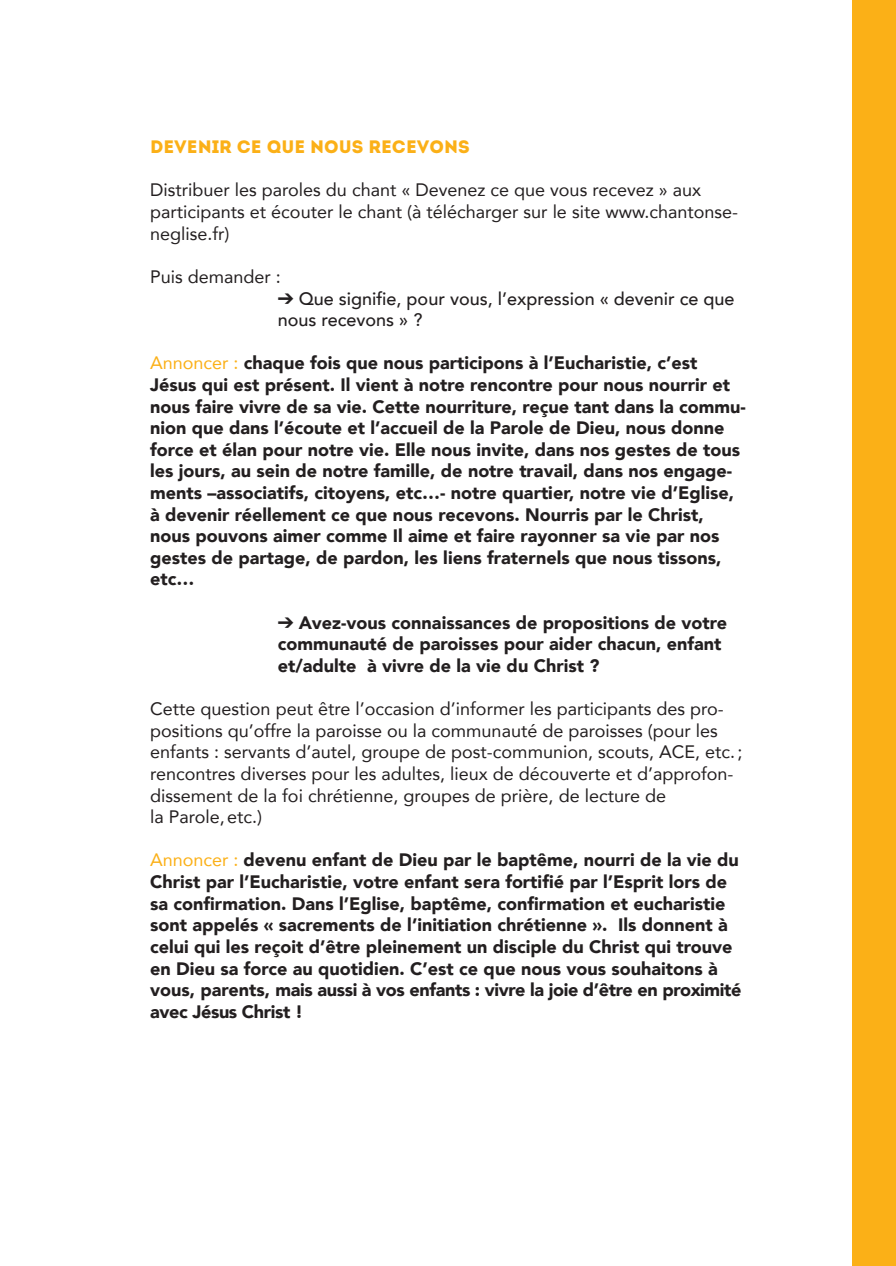
<style>
.page{position:relative;width:896px;height:1266px;background:#fff}
.page>*{position:absolute;margin:0;border:0;box-sizing:border-box;transform-origin:0 0}
.t1{font:900 18px/21.6px "Avenir";color:#231f20}
.t2{font:18px/21.6px "Avenir";color:#231f20}
.t3{font:500 18px/21.6px "Avenir";color:#231f20}
.t4{font:18px "Intro";color:#fbb017}
.s1{font-weight:400;color:#fbb017}
</style>
<div class="page">
<div style="left:852px;top:0;width:43px;height:1265px;background:#fbb017"></div>
<p class="t4" style="left:150px;top:136px;width:321px">DEVENIR CE QUE NOUS RECEVONS</p>
<p class="t2" style="left:150px;top:179px;width:589px">Distribuer les paroles du chant « Devenez ce que vous recevez » aux participants et écouter le chant (à télécharger sur le site www.chantonse&shy;neglise.fr)</p>
<p class="t2" style="left:150px;top:265px;width:132px">Puis demander :</p>
<p class="t3" style="left:278px;top:286px;width:458px">➔ Que signifie, pour vous, l’expression « devenir ce que nous recevons » ?</p>
<p class="t1" style="left:150px;top:352px;width:597px"><span class="s1">Annoncer :</span> chaque fois que nous participons à l’Eucharistie, c’est Jésus qui est présent. Il vient à notre rencontre pour nous nourrir et nous faire vivre de sa vie. Cette nourriture, reçue tant dans la commu&shy;nion que dans l’écoute et l’accueil de la Parole de Dieu, nous donne force et élan pour notre vie. Elle nous invite, dans nos gestes de tous les jours, au sein de notre famille, de notre travail, dans nos engage&shy;ments –associatifs, citoyens, etc…- notre quartier, notre vie d’Eglise, à devenir réellement ce que nous recevons. Nourris par le Christ, nous pouvons aimer comme Il aime et faire rayonner sa vie par nos gestes de partage, de pardon, les liens fraternels que nous tissons, etc…</p>
<p class="t1" style="left:278px;top:611px;width:451px">➔ Avez-vous connaissances de propositions de votre communauté de paroisses pour aider chacun, enfant et/adulte à vivre de la vie du Christ ?</p>
<p class="t2" style="left:150px;top:697px;width:594px">Cette question peut être l’occasion d’informer les participants des pro&shy;positions qu’offre la paroisse ou la communauté de paroisses (pour les enfants : servants d’autel, groupe de post-communion, scouts, ACE, etc.; rencontres diverses pour les adultes, lieux de découverte et d’approfon&shy;dissement de la foi chrétienne, groupes de prière, de lecture de<br>la Parole,etc.)</p>
<p class="t1" style="left:150px;top:848px;width:593px"><span class="s1">Annoncer :</span> devenu enfant de Dieu par le baptême, nourri de la vie du Christ par l’Eucharistie, votre enfant sera fortifié par l’Esprit lors de sa confirmation. Dans l’Eglise, baptême, confirmation et eucharistie sont appelés « sacrements de l’initiation chrétienne ». Ils donnent à celui qui les reçoit d’être pleinement un disciple du Christ qui trouve en Dieu sa force au quotidien. C’est ce que nous vous souhaitons à vous, parents, mais aussi à vos enfants : vivre la joie d’être en proximité avec Jésus Christ !</p>
</div>
